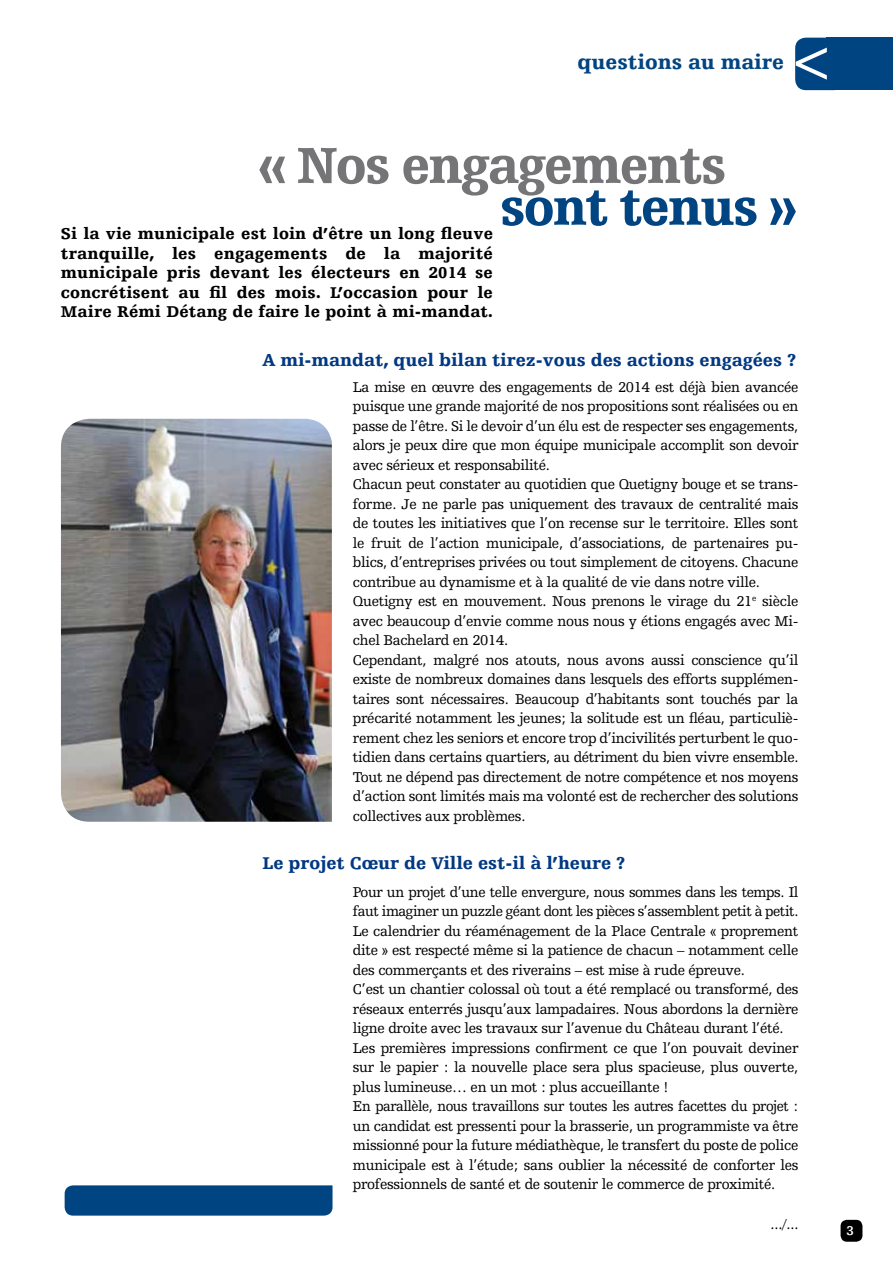
<style>
.page{position:relative;width:893px;height:1263px;background:#fff}
.page>*{position:absolute;margin:0;border:0;box-sizing:border-box;transform-origin:0 0}
.t1{font:60px "Humanist 777 BT Roman B";color:#fff;scale:.9 1}
.t2{font:900 54px "Humanist Slabserif 712 BT";letter-spacing:-.035em;color:#757577;scale:.95 1}
.t3{font:900 54px "Humanist Slabserif 712 BT";letter-spacing:-.035em;color:#004481;scale:.95 1}
.t4{font:900 21px "Humanist Slabserif 712 BT";color:#004481}
.t5{font:900 18px "Humanist Slabserif 712 BT";color:#003882}
.t6{font:900 16.5px/19.5px "Humanist Slabserif 712 BT";letter-spacing:.01em;color:#000;text-align:justify}
.t7{font:15px/19.5px "Humanist Slabserif 712 BT";letter-spacing:-.02em;color:#000}
.t8{font:700 13.5px "Humanist Slabserif 712 BT";color:#fff}
</style>
<div class="page">
<div style="left:841px;top:1220px;width:21px;height:22px;background:#000;border-radius:6px"></div>
<div style="left:826px;top:38px;width:67px;height:52px;background:#004481"></div>
<div style="left:795px;top:38px;width:50px;height:52px;background:#004481;border-radius:11px"></div>
<div style="left:65px;top:1185px;width:268px;height:30px;background:#004481"></div>
<img style="left:61px;top:419px;width:271px;height:403px">
<h3 class="t4" style="left:578px;top:49px;width:208px">questions au maire</h3>
<h1 class="t1" style="left:789px;top:23px;width:51px">&lt;</h1>
<h2 class="t2" style="left:257px;top:131px;width:495px">« Nos engagements</h2>
<h2 class="t3" style="left:500px;top:173px;width:315px">sont tenus »</h2>
<p class="t6" style="left:61px;top:224px;width:434px">Si la vie municipale est loin d’être un long fleuve tranquille, les engagements de la majorité municipale pris devant les électeurs en 2014 se concrétisent au fil des mois. L’occasion pour le Maire Rémi Détang de faire le point à mi-mandat.</p>
<p class="t5" style="left:262px;top:349px;width:535px">A mi-mandat, quel bilan tirez-vous des actions engagées ?</p>
<p class="t7" style="left:353px;top:377px;width:447px">La mise en œuvre des engagements de 2014 est déjà bien avancée puisque une grande majorité de nos propositions sont réalisées ou en passe de l’être. Si le devoir d’un élu est de respecter ses engagements, alors je peux dire que mon équipe municipale accomplit son devoir avec sérieux et responsabilité.<br>Chacun peut constater au quotidien que Quetigny bouge et se trans&shy;forme. Je ne parle pas uniquement des travaux de centralité mais de toutes les initiatives que l’on recense sur le territoire. Elles sont le fruit de l’action municipale, d’associations, de partenaires pu&shy;blics, d’entreprises privées ou tout simplement de citoyens. Chacune contribue au dynamisme et à la qualité de vie dans notre ville.<br>Quetigny est en mouvement. Nous prenons le virage du 21<sup>e</sup> siècle avec beaucoup d’envie comme nous nous y étions engagés avec Mi&shy;chel Bachelard en 2014.<br>Cependant, malgré nos atouts, nous avons aussi conscience qu’il existe de nombreux domaines dans lesquels des efforts supplémen&shy;taires sont nécessaires. Beaucoup d’habitants sont touchés par la précarité notamment les jeunes; la solitude est un fléau, particuliè&shy;rement chez les seniors et encore trop d’incivilités perturbent le quo&shy;tidien dans certains quartiers, au détriment du bien vivre ensemble.<br>Tout ne dépend pas directement de notre compétence et nos moyens d’action sont limités mais ma volonté est de rechercher des solutions collectives aux problèmes.</p>
<p class="t5" style="left:262px;top:852px;width:364px">Le projet Cœur de Ville est-il à l’heure ?</p>
<p class="t7" style="left:353px;top:882px;width:447px">Pour un projet d’une telle envergure, nous sommes dans les temps. Il faut imaginer un puzzle géant dont les pièces s’assemblent petit à petit.<br>Le calendrier du réaménagement de la Place Centrale « proprement dite » est respecté même si la patience de chacun – notamment celle des commerçants et des riverains – est mise à rude épreuve.<br>C’est un chantier colossal où tout a été remplacé ou transformé, des réseaux enterrés jusqu’aux lampadaires. Nous abordons la dernière ligne droite avec les travaux sur l’avenue du Château durant l’été.<br>Les premières impressions confirment ce que l’on pouvait deviner sur le papier : la nouvelle place sera plus spacieuse, plus ouverte, plus lumineuse… en un mot : plus accueillante !<br>En parallèle, nous travaillons sur toutes les autres facettes du projet : un candidat est pressenti pour la brasserie, un programmiste va être missionné pour la future médiathèque, le transfert du poste de police municipale est à l’étude; sans oublier la nécessité de conforter les professionnels de santé et de soutenir le commerce de proximité.</p>
<p class="t7" style="left:770px;top:1213px;width:30px">.../...</p>
<p class="t8" style="left:846px;top:1222px;width:9px">3</p>
</div>
